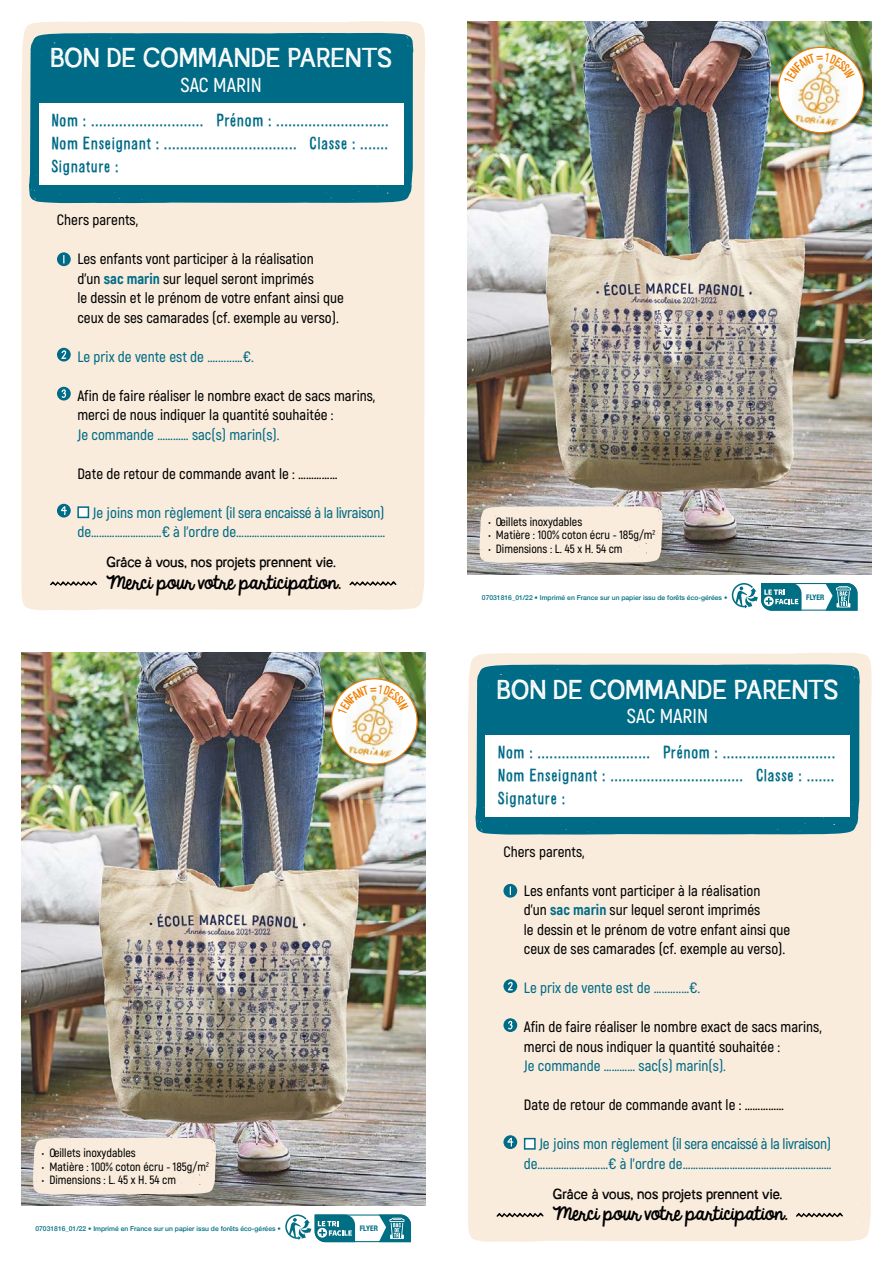
<style>
.page{position:relative;width:893px;height:1263px;background:#fff}
.page>*{position:absolute;margin:0;border:0;box-sizing:border-box;transform-origin:0 0}
.t1{font:25.5px "Austral Sans Stamp";letter-spacing:.015em;color:#fff}
.t2{font:600 20.1px "Akrobat";color:#fff}
.t3{font:16.8px "Alsina Ultrajada";color:#006b86}
.t4{font:16.65px "KG Always A Good Time";color:#000}
.t5{font:600 15px/19.5px "Akrobat";color:#000}
.t6{font:600 15px/19.5px "Akrobat";color:#006b86;text-align:right}
.t7{font:13.65px "Austral Sans Stamp";letter-spacing:.005em;color:#000}
.t8{font:600 12px "Akrobat";color:#000}
.t9{font:700 condensed 7.65px "Helvetica Neue";color:#006f83}
.t10{font:500 6.75px "Helvetica Neue";color:#006f83}
.s1{font-weight:800;color:#006b86}
.s2{color:#006b86}
</style>
<div class="page">
<img style="left:468px;top:21px;width:404px;height:553px">
<div style="left:479px;top:506px;width:183px;height:57px;background:#f9ecdc"></div>
<svg style="left:732px;top:583px;width:125px;height:28px"></svg>
<img style="left:21px;top:653px;width:404px;height:552px">
<div style="left:33px;top:1138px;width:183px;height:56px;background:#f9ecdc"></div>
<svg style="left:285px;top:1214px;width:126px;height:28px"></svg>
<div style="left:21px;top:21px;width:404px;height:589px;background:#f9ecdc"></div>
<svg style="left:57px;top:252px;width:14px;height:14px"></svg>
<div style="left:57px;top:348px;width:14px;height:13px;background:#006b86;border-radius:50%"></div>
<svg style="left:61px;top:350px;width:5px;height:9px"></svg>
<div style="left:57px;top:387px;width:14px;height:13px;background:#006b86;border-radius:50%"></div>
<svg style="left:62px;top:389px;width:4px;height:9px"></svg>
<div style="left:57px;top:504px;width:14px;height:13px;background:#006b86;border-radius:50%"></div>
<svg style="left:61px;top:506px;width:6px;height:9px"></svg>
<div style="left:77px;top:506px;width:12px;height:12px;background:#fff;border:2px solid #006b86"></div>
<svg style="left:50px;top:581px;width:47px;height:5px"></svg>
<svg style="left:349px;top:581px;width:47px;height:5px"></svg>
<div style="left:29px;top:33px;width:384px;height:170px;background:#006b86"></div>
<div style="left:39px;top:104px;width:365px;height:81px;background:#fff"></div>
<div style="left:468px;top:653px;width:404px;height:589px;background:#f9ecdc"></div>
<svg style="left:503px;top:884px;width:14px;height:14px"></svg>
<svg style="left:503px;top:979px;width:14px;height:14px"></svg>
<svg style="left:508px;top:982px;width:5px;height:8px"></svg>
<div style="left:503px;top:1018px;width:14px;height:14px;background:#006b86;border-radius:50%"></div>
<svg style="left:508px;top:1021px;width:5px;height:8px"></svg>
<svg style="left:503px;top:1135px;width:14px;height:14px"></svg>
<svg style="left:507px;top:1138px;width:6px;height:8px"></svg>
<div style="left:524px;top:1138px;width:12px;height:12px;background:#fff;border:2px solid #006b86"></div>
<svg style="left:496px;top:1213px;width:48px;height:4px"></svg>
<svg style="left:796px;top:1213px;width:47px;height:4px"></svg>
<div style="left:475px;top:664px;width:385px;height:170px;background:#006b86"></div>
<div style="left:485px;top:735px;width:365px;height:81px;background:#fff"></div>
<img style="left:772px;top:41px;width:98px;height:97px">
<img style="left:325px;top:672px;width:98px;height:97px">
<p class="t1" style="left:50px;top:38px;width:343px">BON DE COMMANDE PARENTS</p>
<p class="t2" style="left:180px;top:72px;width:83px">SAC MARIN</p>
<p class="t3" style="left:51px;top:108px;width:339px">Nom : ............................ Prénom : ............................</p>
<p class="t3" style="left:51px;top:131px;width:339px">Nom Enseignant : ................................. Classe : .......</p>
<p class="t3" style="left:51px;top:154px;width:69px">Signature :</p>
<p class="t5" style="left:57px;top:210px;width:83px">Chers parents,</p>
<p class="t5" style="left:77px;top:249px;width:268px">Les enfants vont participer à la réalisation<br>d’un <span class="s1">sac marin</span> sur lequel seront imprimés<br>le dessin et le prénom de votre enfant ainsi que ceux de ses camarades (cf. exemple au verso).</p>
<p class="t6" style="left:77px;top:346px;width:178px">Le prix de vente est de ….......…€.</p>
<p class="t5" style="left:77px;top:385px;width:299px">Afin de faire réaliser le nombre exact de sacs marins, merci de nous indiquer la quantité souhaitée :<br><span class="s2">Je commande ………… sac(s) marin(s).</span></p>
<p class="t5" style="left:77px;top:463px;width:262px">Date de retour de commande avant le : ……………</p>
<p class="t6" style="left:77px;top:502px;width:309px">Je joins mon règlement (il sera encaissé à la livraison) de………………………€ à l’ordre de…………………………………………………</p>
<p class="t7" style="left:106px;top:552px;width:231px">Grâce à vous, nos projets prennent vie.</p>
<p class="t4" style="left:106px;top:569px;width:237px">Merci pour votre participation.</p>
<p class="t8" style="left:42px;top:1145px;width:95px">• O eillets inoxydables</p>
<p class="t8" style="left:42px;top:1159px;width:169px">• Matière : 100% coton écru - 185g/m<sup>2</sup></p>
<p class="t8" style="left:42px;top:1172px;width:136px">• Dimensions : L. 45 x H. 54 cm</p>
<p class="t10" style="left:35px;top:1223px;width:247px">07031816_01/22 • Imprimé en France sur un papier issu de forêts éco-gérées •</p>
<p class="t9" style="left:360px;top:1222px;width:20px">FLYER</p>
<p class="t8" style="left:488px;top:514px;width:95px">• O eillets inoxydables</p>
<p class="t8" style="left:488px;top:528px;width:169px">• Matière : 100% coton écru - 185g/m<sup>2</sup></p>
<p class="t8" style="left:488px;top:541px;width:136px">• Dimensions : L. 45 x H. 54 cm</p>
<p class="t10" style="left:482px;top:592px;width:247px">07031816_01/22 • Imprimé en France sur un papier issu de forêts éco-gérées •</p>
<p class="t9" style="left:806px;top:591px;width:20px">FLYER</p>
<p class="t1" style="left:497px;top:670px;width:343px">BON DE COMMANDE PARENTS</p>
<p class="t2" style="left:627px;top:704px;width:83px">SAC MARIN</p>
<p class="t3" style="left:497px;top:740px;width:339px">Nom : ............................ Prénom : ............................</p>
<p class="t3" style="left:497px;top:763px;width:339px">Nom Enseignant : ................................. Classe : .......</p>
<p class="t3" style="left:497px;top:785px;width:69px">Signature :</p>
<p class="t5" style="left:503px;top:841px;width:83px">Chers parents,</p>
<p class="t5" style="left:524px;top:880px;width:268px">Les enfants vont participer à la réalisation<br>d’un <span class="s1">sac marin</span> sur lequel seront imprimés<br>le dessin et le prénom de votre enfant ainsi que ceux de ses camarades (cf. exemple au verso).</p>
<p class="t6" style="left:524px;top:978px;width:178px">Le prix de vente est de ….......…€.</p>
<p class="t5" style="left:524px;top:1017px;width:299px">Afin de faire réaliser le nombre exact de sacs marins, merci de nous indiquer la quantité souhaitée :<br><span class="s2">Je commande ………… sac(s) marin(s).</span></p>
<p class="t5" style="left:524px;top:1095px;width:262px">Date de retour de commande avant le : ……………</p>
<p class="t6" style="left:524px;top:1134px;width:309px">Je joins mon règlement (il sera encaissé à la livraison) de………………………€ à l’ordre de…………………………………………………</p>
<p class="t7" style="left:553px;top:1183px;width:231px">Grâce à vous, nos projets prennent vie.</p>
<p class="t4" style="left:553px;top:1201px;width:237px">Merci pour votre participation.</p>
</div>
